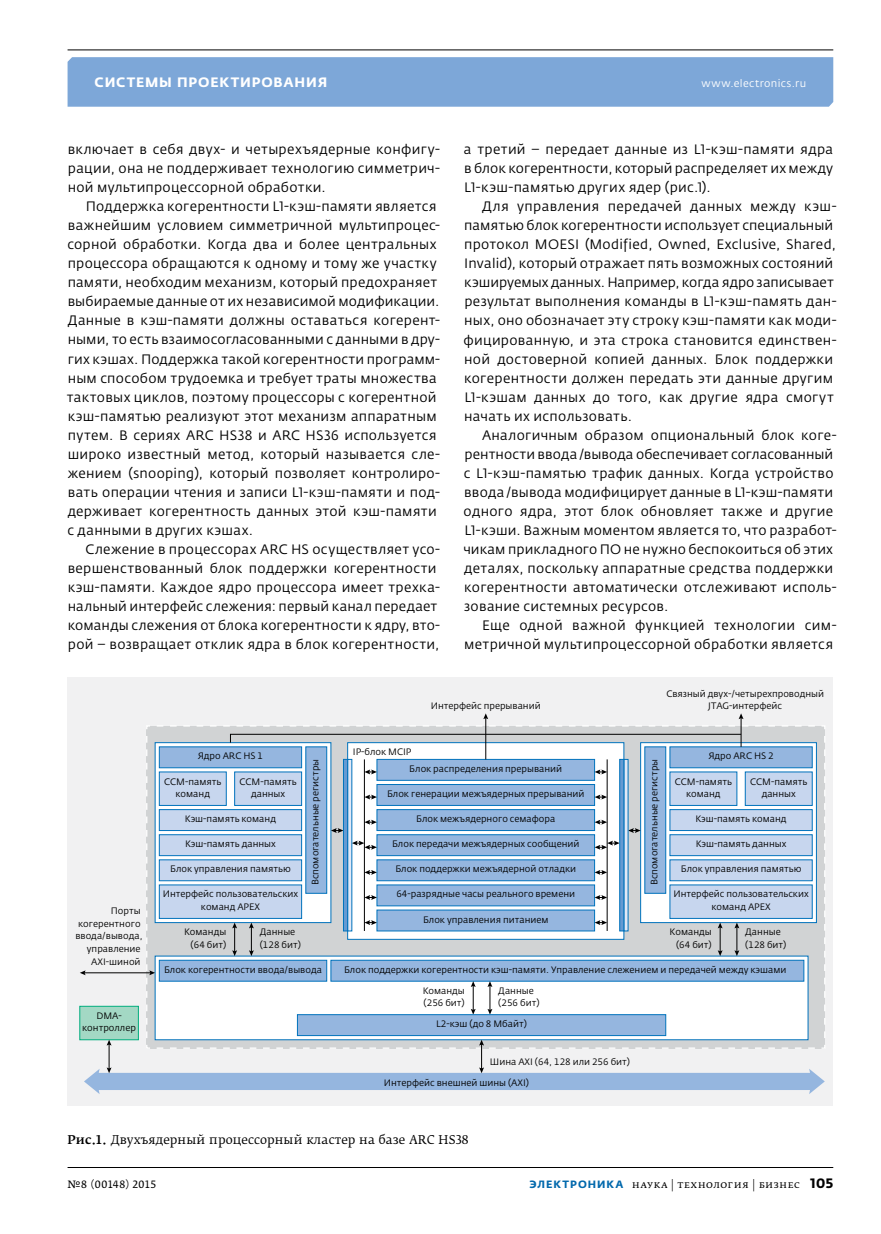
<style>
.page{position:relative;width:881px;height:1234px;background:#fff}
.page>*{position:absolute;margin:0;border:0;box-sizing:border-box;transform-origin:0 0}
.t1{font:13.5px/19px "Fedra Sans Pro";letter-spacing:.02em;color:#000}
.t2{font:700 13.5px "Fedra Sans Alt Pro";letter-spacing:.06em;color:#fff}
.t3{font:12px "Fedra Serif B Pro";letter-spacing:.005em;color:#000}
.t4{font:10.5px "Fedra Serif B Pro";letter-spacing:.03em;color:#000}
.t5{font:10.5px "Fedra Sans Pro";letter-spacing:.035em;color:#fff}
.t6{font:10.5px "Fedra Serif A Pro";letter-spacing:.035em;color:#000}
.t7{font:9.3px/12.6px "Fedra Sans Pro";color:#000;text-align:center}
.s1{font-weight:500}
.s2{font-family:"Fedra Sans Alt Pro";font-weight:700;color:#0068ac}
.s3{font-family:"Fedra Sans Pro";font-weight:700;font-size:13.5px}
</style>
<div class="page">
<div style="left:67px;top:57px;width:765px;height:50px;background:#7da7d8"></div>
<hr style="left:67px;top:49px;width:765px;height:1px;background:#000">
<hr style="left:68px;top:1166px;width:764px;height:1px;background:#000">
<div style="left:68px;top:677px;width:764px;height:428px;background:#f1f1f2"></div>
<svg style="left:80px;top:713px;width:745px;height:380px"></svg>
<div style="left:297px;top:1014px;width:368px;height:21px;background:#95b6df;border:1px solid #0072bc"></div>
<p class="t2" style="left:95px;top:74px;width:234px">Системы проектирования</p>
<p class="t5" style="left:701px;top:77px;width:106px">www.electronics.ru</p>
<p class="t1" style="left:68px;top:140px;width:374px;text-align:justify">включает в себя двух- и четырехъядерные конфигу&shy;рации, она не поддерживает технологию симметрич&shy;ной мультипроцессорной обработки.</p>
<p class="t1" style="left:67px;top:197px;width:374px;text-indent:19px">Поддержка когерентности L1-кэш-памяти является важнейшим условием симметричной мультипроцес&shy;сорной обработки. Когда два и более центральных процессора обращаются к одному и тому же участку памяти, необходим механизм, который предохраняет выбираемые данные от их независимой модификации.<br>Данные в кэш-памяти должны оставаться когерент&shy;ными, то есть взаимосогласованными с данными в дру&shy;гих кэшах. Поддержка такой когерентности программ&shy;ным способом трудоемка и требует траты множества тактовых циклов, поэтому процессоры с когерентной кэш-памятью реализуют этот механизм аппаратным путем. В сериях ARC HS38 и ARC HS36 используется широко известный метод, который называется сле&shy;жением (snooping), который позволяет контролиро&shy;вать операции чтения и записи L1-кэш-памяти и под&shy;держивает когерентность данных этой кэш-памяти с данными в других кэшах.</p>
<p class="t1" style="left:68px;top:539px;width:374px;text-indent:18px">Слежение в процессорах ARC HS осуществляет усо&shy;вершенствованный блок поддержки когерентности кэш-памяти. Каждое ядро процессора имеет трехка&shy;нальный интерфейс слежения: первый канал передает команды слежения от блока когерентности к ядру, вто&shy;рой – возвращает отклик ядра в блок когерентности,</p>
<p class="t1" style="left:464px;top:140px;width:371px;text-align:justify">а третий – передает данные из L1-кэш-памяти ядра в блок когерентности, который распределяет их между L1-кэш-памятью других ядер (рис.1).</p>
<p class="t1" style="left:463px;top:197px;width:374px;text-indent:19px">Для управления передачей данных между кэш&shy;памятью блок когерентности использует специальный протокол MOESI (Modified, Owned, Exclusive, Shared, Invalid), который отражает пять возможных состояний кэшируемых данных. Например, когда ядро записывает результат выполнения команды в L1-кэш-память дан&shy;ных, оно обозначает эту строку кэш-памяти как моди&shy;фицированную, и эта строка становится единствен&shy;ной достоверной копией данных. Блок поддержки когерентности должен передать эти данные другим L1-кэшам данных до того, как другие ядра смогут начать их использовать.</p>
<p class="t1" style="left:463px;top:425px;width:374px;text-indent:19px">Аналогичным образом опциональный блок коге&shy;рентности ввода/вывода обеспечивает согласованный с L1-кэш-памятью трафик данных. Когда устройство ввода/вывода модифицирует данные в L1-кэш-памяти одного ядра, этот блок обновляет также и другие L1-кэши. Важным моментом является то, что разработ&shy;чикам прикладного ПО не нужно беспокоиться об этих деталях, поскольку аппаратные средства поддержки когерентности автоматически отслеживают исполь&shy;зование системных ресурсов.</p>
<p class="t1" style="left:464px;top:615px;width:373px;text-align:right">Еще одной важной функцией технологии сим&shy;метричной мультипроцессорной обработки является</p>
<p class="t7" style="left:75px;top:904px;width:69px;text-align:right">Порты когерентного ввода/вывода, управление<br>AXI-шиной</p>
<p class="t7" style="left:82px;top:1009px;width:55px">DMA&shy;контроллер</p>
<p class="t7" style="left:198px;top:749px;width:67px">Ядро ARC HS 1</p>
<p class="t7" style="left:164px;top:774px;width:59px">CCM-память команд</p>
<p class="t7" style="left:239px;top:774px;width:59px">CCM-память данных</p>
<p class="t7" style="left:185px;top:812px;width:93px">Кэш-память команд</p>
<p class="t7" style="left:185px;top:837px;width:92px">Кэш-память данных</p>
<p class="t7" style="left:170px;top:862px;width:122px">Блок управления памятью</p>
<p class="t7" style="left:163px;top:887px;width:137px">Интерфейс пользовательских команд APEX</p>
<p class="t7" style="left:184px;top:925px;width:44px;text-align:right">Команды (64 бит)</p>
<p class="t7" style="left:260px;top:925px;width:43px;text-align:left">Данные (128 бит)</p>
<p class="t7" style="left:309px;top:885px;width:128px;rotate:-90deg">Вспомогательные регистры</p>
<p class="t7" style="left:164px;top:963px;width:159px">Блок когерентности ввода/вывода</p>
<p class="t7" style="left:430px;top:699px;width:111px">Интерфейс прерываний</p>
<p class="t7" style="left:409px;top:743px;width:154px;line-height:16.6px;text-align:left;text-indent:-56px">IP-блок MCIP<br>Блок распределения прерываний</p>
<p class="t7" style="left:387px;top:787px;width:199px">Блок генерации межъядерных прерываний</p>
<p class="t7" style="left:416px;top:812px;width:141px">Блок межъядерного семафора</p>
<p class="t7" style="left:392px;top:837px;width:189px">Блок передачи межъядерных сообщений</p>
<p class="t7" style="left:395px;top:862px;width:182px">Блок поддержки межъядерной отладки</p>
<p class="t7" style="left:396px;top:887px;width:180px">64-разрядные часы реального времени</p>
<p class="t7" style="left:423px;top:912px;width:127px">Блок управления питанием</p>
<p class="t7" style="left:666px;top:687px;width:159px">Связный двух-/четырехпроводный<br>JTAG-интерфейс</p>
<p class="t7" style="left:647px;top:885px;width:128px;rotate:-90deg">Вспомогательные регистры</p>
<p class="t7" style="left:708px;top:749px;width:67px">Ядро ARC HS 2</p>
<p class="t7" style="left:674px;top:774px;width:59px">CCM-память команд</p>
<p class="t7" style="left:749px;top:774px;width:59px">CCM-память данных</p>
<p class="t7" style="left:695px;top:812px;width:93px">Кэш-память команд</p>
<p class="t7" style="left:695px;top:837px;width:92px">Кэш-память данных</p>
<p class="t7" style="left:680px;top:862px;width:122px">Блок управления памятью</p>
<p class="t7" style="left:673px;top:887px;width:137px">Интерфейс пользовательских команд APEX</p>
<p class="t7" style="left:669px;top:925px;width:44px;text-align:right">Команды (64 бит)</p>
<p class="t7" style="left:745px;top:925px;width:43px;text-align:left">Данные (128 бит)</p>
<p class="t7" style="left:344px;top:963px;width:444px">Блок поддержки когерентности кэш-памяти. Управление слежением и передачей между кэшами</p>
<p class="t7" style="left:422px;top:983px;width:44px;text-align:left">Команды (256 бит)</p>
<p class="t7" style="left:498px;top:983px;width:43px;text-align:left">Данные (256 бит)</p>
<p class="t7" style="left:436px;top:1017px;width:92px">L2-кэш (до 8 Мбайт)</p>
<p class="t7" style="left:489px;top:1055px;width:142px">Шина AXI (64, 128 или 256 бит)</p>
<p class="t7" style="left:383px;top:1075px;width:147px">Интерфейс внешней шины (AXI)</p>
<p class="t3" style="left:68px;top:1131px;width:402px"><span class="s1">Рис.1.</span> Двухъядерный процессорный кластер на базе ARC HS38</p>
<p class="t6" style="left:67px;top:1177px;width:90px">№8 (00148) 2015</p>
<p class="t4" style="left:529px;top:1177px;width:305px"><span class="s2">ЭЛЕКТРОНИКА</span> наука | технология | бизнес <span class="s3">105</span></p>
</div>
